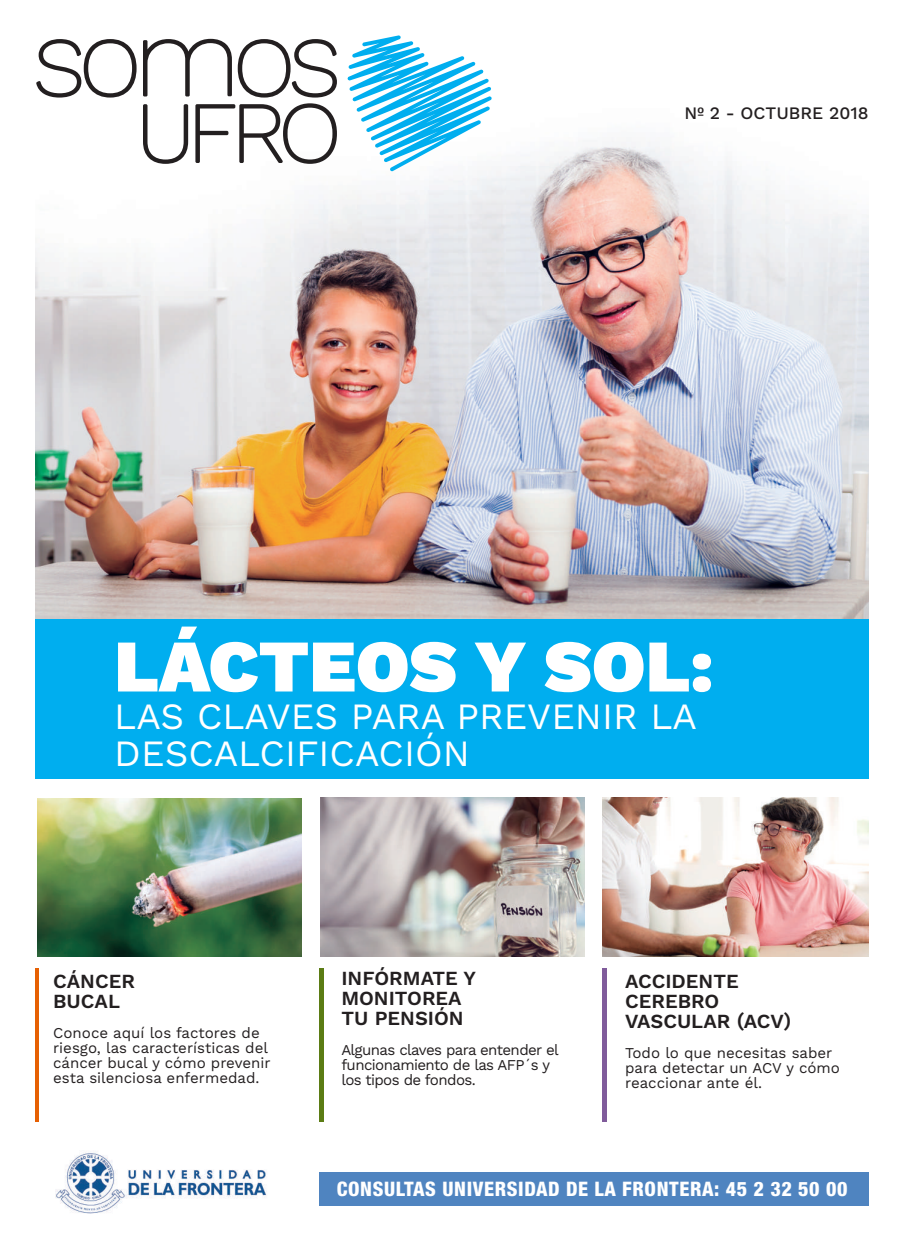
<style>
.page{position:relative;width:904px;height:1241px;background:#fff}
.page>*{position:absolute;margin:0;border:0;box-sizing:border-box;transform-origin:0 0}
.t1{font:900 74.12px "Work Sans";color:#fff}
.t2{font:37px/37px "Work Sans";color:#fff}
.t3{font:600 20px/20px "Work Sans";color:#231f20}
.t4{font:800 condensed 20px "Helvetica Neue";letter-spacing:.03em;color:#fff}
.t5{font:500 17.5px "Work Sans";color:#231f20}
.t6{font:15px/15px "Work Sans";color:#231f20}
.t7{font:15px/15px "Work Sans";letter-spacing:-.04em;color:#231f20}
</style>
<div class="page">
<img style="left:35px;top:141px;width:833px;height:478px">
<svg style="left:347px;top:35px;width:145px;height:136px"></svg>
<svg style="left:36px;top:39px;width:101px;height:59px"></svg>
<svg style="left:143px;top:39px;width:194px;height:125px"></svg>
<div style="left:35px;top:619px;width:833px;height:159px;background:#00aeef"></div>
<div style="left:319px;top:1171px;width:549px;height:34px;background:#4f84c0"></div>
<hr style="left:35px;top:968px;width:4px;height:153px;background:#e66003">
<hr style="left:319px;top:968px;width:4px;height:153px;background:#5b7c14">
<div style="left:602px;top:968px;width:5px;height:153px;background:#805b9b"></div>
<img style="left:55px;top:1152px;width:212px;height:62px">
<img style="left:321px;top:797px;width:264px;height:159px">
<img style="left:602px;top:797px;width:266px;height:159px">
<img style="left:37px;top:798px;width:264px;height:158px">
<p class="t5" style="left:684px;top:102px;width:185px">Nº 2 - OCTUBRE 2018</p>
<h1 class="t1" style="left:114px;top:623px;width:600px">LÁCTEOS Y SOL:</h1>
<h2 class="t2" style="left:114px;top:699px;width:584px">LAS CLAVES PARA PREVENIR LA<br>DESCALCIFICACIÓN</h2>
<h3 class="t3" style="left:53px;top:972px;width:83px">CÁNCER<br>BUCAL</h3>
<p class="t6" style="left:53px;top:1025px;width:219px">Conoce aquí los factores de riesgo, las características del cáncer bucal y cómo prevenir esta silenciosa enfermedad.</p>
<h3 class="t3" style="left:341px;top:968px;width:136px">INFÓRMATE Y<br>MONITOREA<br>TU PENSIÓN</h3>
<p class="t7" style="left:341px;top:1042px;width:219px">Algunas claves para entender el funcionamiento de las AFP´s y los tipos de fondos.</p>
<h3 class="t3" style="left:625px;top:972px;width:168px">ACCIDENTE<br>CEREBRO<br>VASCULAR (ACV)</h3>
<p class="t6" style="left:625px;top:1045px;width:216px">Todo lo que necesitas saber para detectar un ACV y cómo reaccionar ante él.</p>
<h3 class="t4" style="left:337px;top:1176px;width:512px">CONSULTAS UNIVERSIDAD DE LA FRONTERA: 45 2 32 50 00</h3>
</div>
